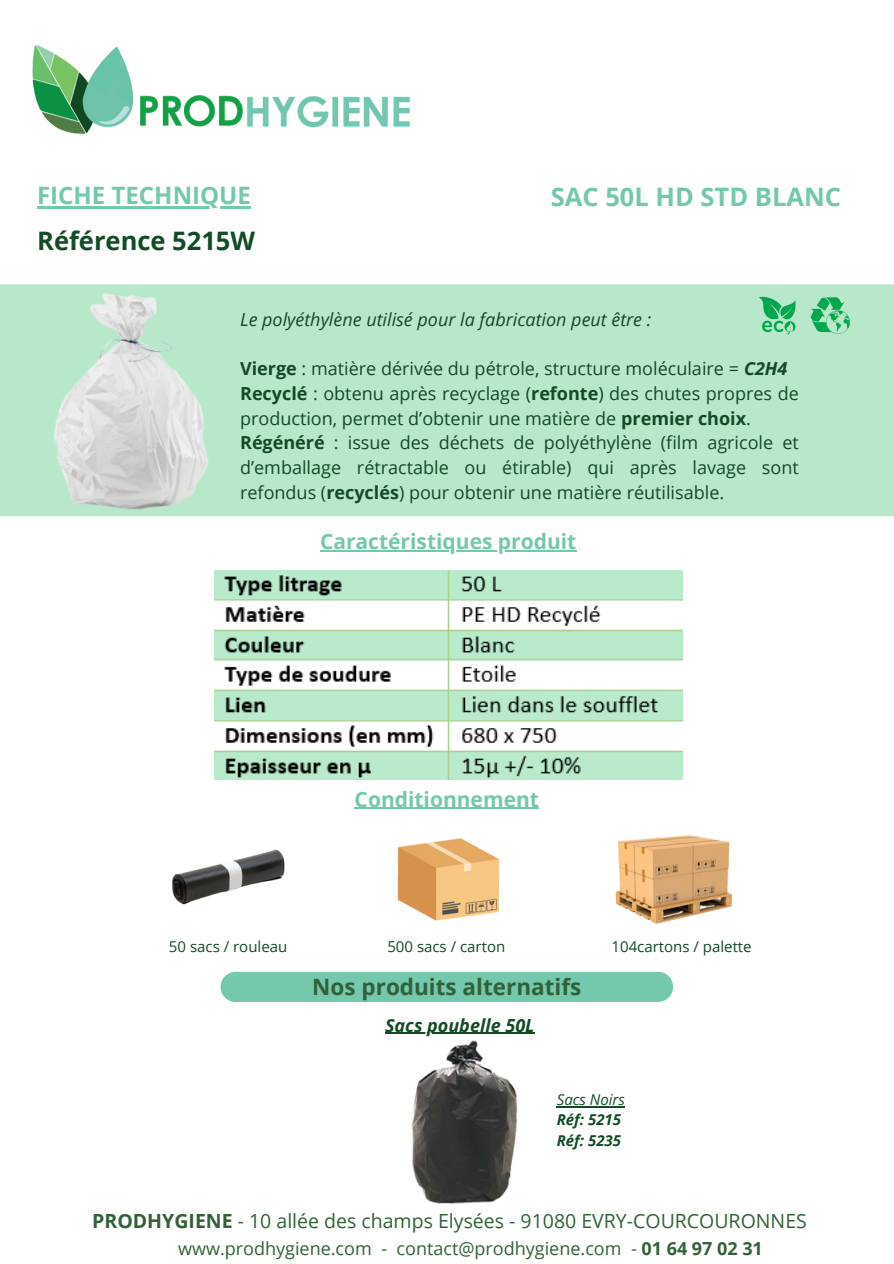
<style>
.page{position:relative;width:894px;height:1264px;background:#fff}
.page>*{position:absolute;margin:0;border:0;box-sizing:border-box;transform-origin:0 0}
.t1{font:700 25.5px "Open Sans";color:#73c8ae}
.t2{font:700 25.5px "Open Sans";color:#124b25}
.t3{font:700 24px "Open Sans";color:#73c8ae}
.t4{font:700 22.5px "Open Sans";color:#326137}
.t5{font:700 21px "Open Sans";color:#73c8ae}
.t6{font:19.5px "Open Sans";color:#326137}
.t7{font:18px/24.8px "Open Sans";color:#124b25}
.t8{font:18px "Open Sans";color:#326137}
.t9{font:italic 18px "Open Sans";color:#124b25}
.t10{font:italic 700 18px "Open Sans";color:#124b25}
.t11{font:15px "Open Sans";color:#124b25}
.t12{font:italic 700 15px "Open Sans";color:#124b25}
.t13{font:italic 15px "Open Sans";color:#124b25}
.s1{font-weight:700}
.s2{font-weight:700;font-style:italic}
</style>
<div class="page">
<img style="left:32px;top:44px;width:378px;height:91px">
<div style="left:220px;top:971px;width:453px;height:30px;background:#73c8ae;border-radius:15px"></div>
<img style="left:397px;top:838px;width:103px;height:83px">
<img style="left:615px;top:835px;width:116px;height:89px">
<img style="left:172px;top:849px;width:113px;height:56px">
<img style="left:411px;top:1040px;width:107px;height:164px">
<div style="left:0;top:284px;width:893px;height:232px;background:#b7e8ca"></div>
<div style="left:0;top:295px;width:893px;height:211px;background:#b7e8ca"></div>
<svg style="left:758px;top:295px;width:38px;height:39px"></svg>
<svg style="left:809px;top:296px;width:40px;height:38px;background:#6ecd97"></svg>
<img style="left:37px;top:284px;width:179px;height:232px">
<img style="left:214px;top:570px;width:468px;height:210px">
<hr style="left:556px;top:1106px;width:69px;height:1px;background:#124b25">
<hr style="left:37px;top:206px;width:214px;height:2px;background:#73c8ae">
<hr style="left:320px;top:550px;width:256px;height:1px;background:#73c8ae">
<hr style="left:354px;top:808px;width:185px;height:1px;background:#73c8ae">
<hr style="left:385px;top:1032px;width:149px;height:1px;background:#124b25">
<p class="t3" style="left:37px;top:178px;width:215px">FICHE TECHNIQUE</p>
<p class="t2" style="left:37px;top:222px;width:219px">Référence 5215W</p>
<p class="t1" style="left:550px;top:179px;width:291px">SAC 50L HD STD BLANC</p>
<p class="t9" style="left:240px;top:306px;width:412px">Le polyéthylène utilisé pour la fabrication peut être :</p>
<p class="t7" style="left:240px;top:356px;width:560px"><span class="s1">Vierge</span> : matière dérivée du pétrole, structure moléculaire = <span class="s2">C2H4<br></span><span class="s1">Recyclé</span> : obtenu après recyclage (<span class="s1">refonte</span>) des chutes propres de production, permet d’obtenir une matière de <span class="s1">premier choix</span>.<br><span class="s1">Régénéré</span> : issue des déchets de polyéthylène (film agricole et d’emballage rétractable ou étirable) qui après lavage sont refondus (<span class="s1">recyclés</span>) pour obtenir une matière réutilisable.</p>
<p class="t5" style="left:320px;top:526px;width:258px">Caractéristiques produit</p>
<h3 class="t5" style="left:354px;top:784px;width:186px">Conditionnement</h3>
<p class="t11" style="left:169px;top:935px;width:120px">50 sacs / rouleau</p>
<h4 class="t11" style="left:387px;top:935px;width:119px">500 sacs / carton</h4>
<p class="t4" style="left:312px;top:970px;width:270px">Nos produits alternatifs</p>
<p class="t10" style="left:385px;top:1012px;width:151px">Sacs poubelle 50L</p>
<p class="t11" style="left:611px;top:935px;width:142px">104cartons / palette</p>
<h3 class="t13" style="left:556px;top:1089px;width:70px">Sacs Noirs</h3>
<p class="t12" style="left:556px;top:1109px;width:66px">Réf: 5215</p>
<h3 class="t12" style="left:556px;top:1129px;width:66px">Réf: 5235</h3>
<p class="t6" style="left:92px;top:1207px;width:716px"><span class="s1">PRODHYGIENE</span> - 10 allée des champs Elysées - 91080 EVRY-COURCOURONNES</p>
<p class="t8" style="left:178px;top:1235px;width:586px">www.prodhygiene.com - contact@prodhygiene.com - <span class="s1">01 64 97 02 31</span></p>
</div>
